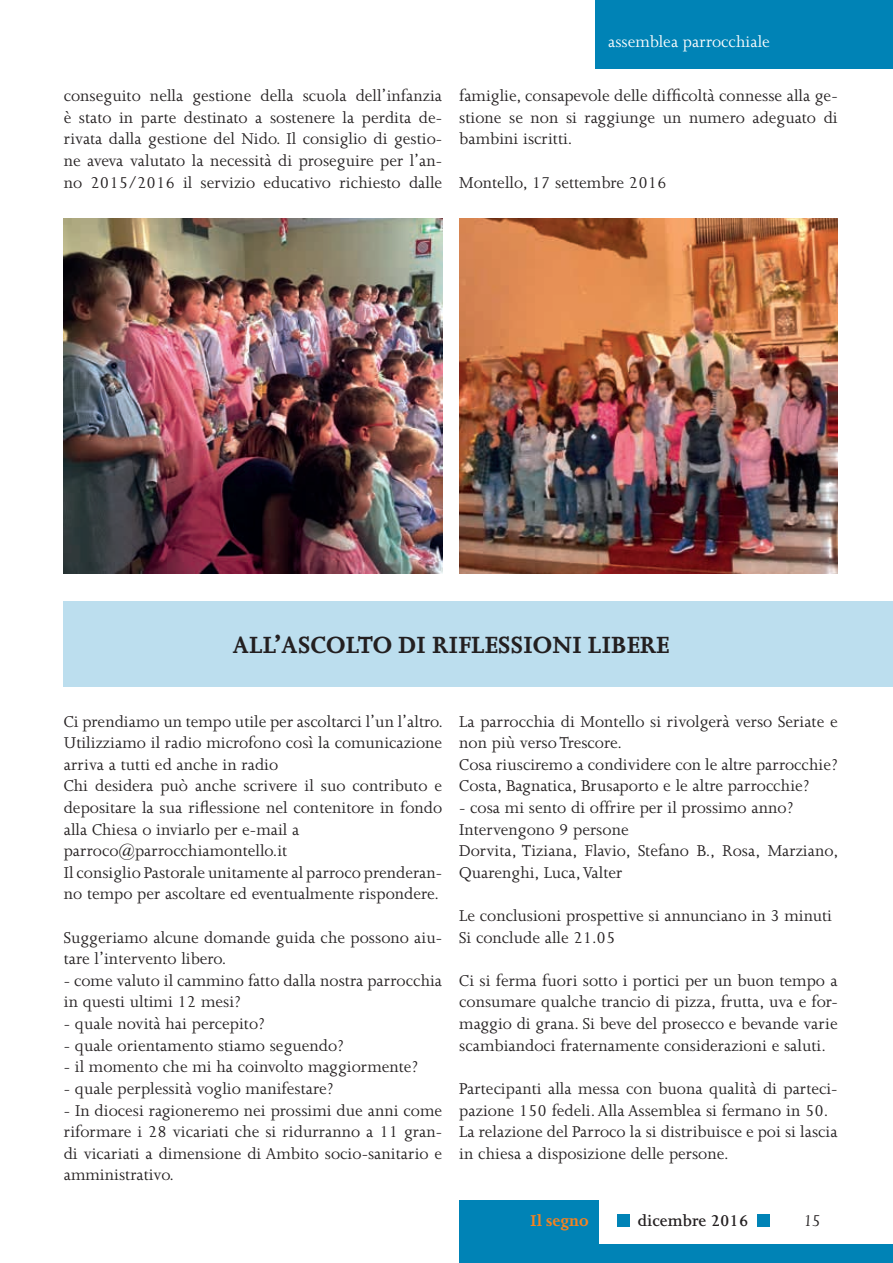
<style>
.page{position:relative;width:893px;height:1263px;background:#fff}
.page>*{position:absolute;margin:0;border:0;box-sizing:border-box;transform-origin:0 0}
.t1{font:700 27px "Joanna MT Std";color:#231f20}
.t2{font:18px/21.6px "Joanna MT Std";color:#231f20}
.t3{font:18px "Joanna MT Std";color:#fff}
.t4{font:600 18px "Joanna MT Std";color:#231f20}
.t5{font:700 18px "Joanna MT Std";color:#f58220}
.t6{font:italic 18px "Joanna MT Std";color:#231f20}
</style>
<div class="page">
<div style="left:459px;top:1200px;width:434px;height:63px;background:#0083b6"></div>
<div style="left:600px;top:1185px;width:293px;height:59px;background:#fff"></div>
<div style="left:617px;top:1214px;width:13px;height:13px;background:#0083b6"></div>
<div style="left:757px;top:1214px;width:12px;height:13px;background:#0083b6"></div>
<div style="left:595px;top:0;width:298px;height:68px;background:#0083b6"></div>
<div style="left:64px;top:601px;width:829px;height:86px;background:#bcdeee"></div>
<img style="left:459px;top:218px;width:379px;height:355px">
<img style="left:64px;top:218px;width:378px;height:355px">
<p class="t3" style="left:608px;top:32px;width:163px">assemblea parrocchiale</p>
<p class="t2" style="left:64px;top:85px;width:380px;text-align:justify">conseguito nella gestione della scuola dell’infanzia è stato in parte destinato a sostenere la perdita de&shy;rivata dalla gestione del Nido. Il consiglio di gestio&shy;ne aveva valutato la necessità di proseguire per l’an&shy;no 2015/2016 il servizio educativo richiesto dalle</p>
<p class="t2" style="left:459px;top:85px;width:380px;text-align:justify">famiglie, consapevole delle difficoltà connesse alla ge&shy;stione se non si raggiunge un numero adeguato di bambini iscritti.</p>
<p class="t2" style="left:459px;top:171px;width:209px">Montello, 17 settembre 2016</p>
<h1 class="t1" style="left:233px;top:630px;width:438px">ALL’ASCOLTO DI RIFLESSIONI LIBERE</h1>
<p class="t2" style="left:64px;top:711px;width:381px">Ci prendiamo un tempo utile per ascoltarci l’un l’altro.<br>Utilizziamo il radio microfono così la comunicazione arriva a tutti ed anche in radio<br>Chi desidera può anche scrivere il suo contributo e depositare la sua riflessione nel contenitore in fondo alla Chiesa o inviarlo per e-mail a parroco@parrocchiamontello.it<br>Il consiglio Pastorale unitamente al parroco prenderan&shy;no tempo per ascoltare ed eventualmente rispondere.</p>
<p class="t2" style="left:64px;top:927px;width:380px">Suggeriamo alcune domande guida che possono aiu&shy;tare l’intervento libero.</p>
<p class="t2" style="left:64px;top:970px;width:380px">- come valuto il cammino fatto dalla nostra parrocchia in questi ultimi 12 mesi?</p>
<p class="t2" style="left:64px;top:1013px;width:202px">- quale novità hai percepito?</p>
<p class="t2" style="left:64px;top:1035px;width:282px">- quale orientamento stiamo seguendo?</p>
<p class="t2" style="left:64px;top:1056px;width:356px">- il momento che mi ha coinvolto maggiormente?</p>
<p class="t2" style="left:64px;top:1078px;width:271px">- quale perplessità voglio manifestare?</p>
<p class="t2" style="left:64px;top:1099px;width:380px;text-align:justify">- In diocesi ragioneremo nei prossimi due anni come riformare i 28 vicariati che si ridurranno a 11 gran&shy;di vicariati a dimensione di Ambito socio-sanitario e amministrativo.</p>
<p class="t2" style="left:459px;top:711px;width:380px">La parrocchia di Montello si rivolgerà verso Seriate e non più verso Trescore.<br>Cosa riusciremo a condividere con le altre parrocchie?<br>Costa, Bagnatica, Brusaporto e le altre parrocchie?</p>
<p class="t2" style="left:459px;top:797px;width:381px">- cosa mi sento di offrire per il prossimo anno?<br>Intervengono 9 persone<br>Dorvita, Tiziana, Flavio, Stefano B., Rosa, Marziano, Quarenghi, Luca, Valter</p>
<p class="t2" style="left:459px;top:905px;width:374px">Le conclusioni prospettive si annunciano in 3 minuti<br>Si conclude alle 21.05</p>
<p class="t2" style="left:459px;top:970px;width:380px;text-align:justify">Ci si ferma fuori sotto i portici per un buon tempo a consumare qualche trancio di pizza, frutta, uva e for&shy;maggio di grana. Si beve del prosecco e bevande varie scambiandoci fraternamente considerazioni e saluti.</p>
<p class="t2" style="left:459px;top:1078px;width:380px">Partecipanti alla messa con buona qualità di parteci&shy;pazione 150 fedeli. Alla Assemblea si fermano in 50.<br>La relazione del Parroco la si distribuisce e poi si lascia in chiesa a disposizione delle persone.</p>
<p class="t5" style="left:530px;top:1211px;width:60px">Il segno</p>
<p class="t4" style="left:638px;top:1211px;width:112px">dicembre 2016</p>
<p class="t6" style="left:804px;top:1211px;width:18px">15</p>
</div>
